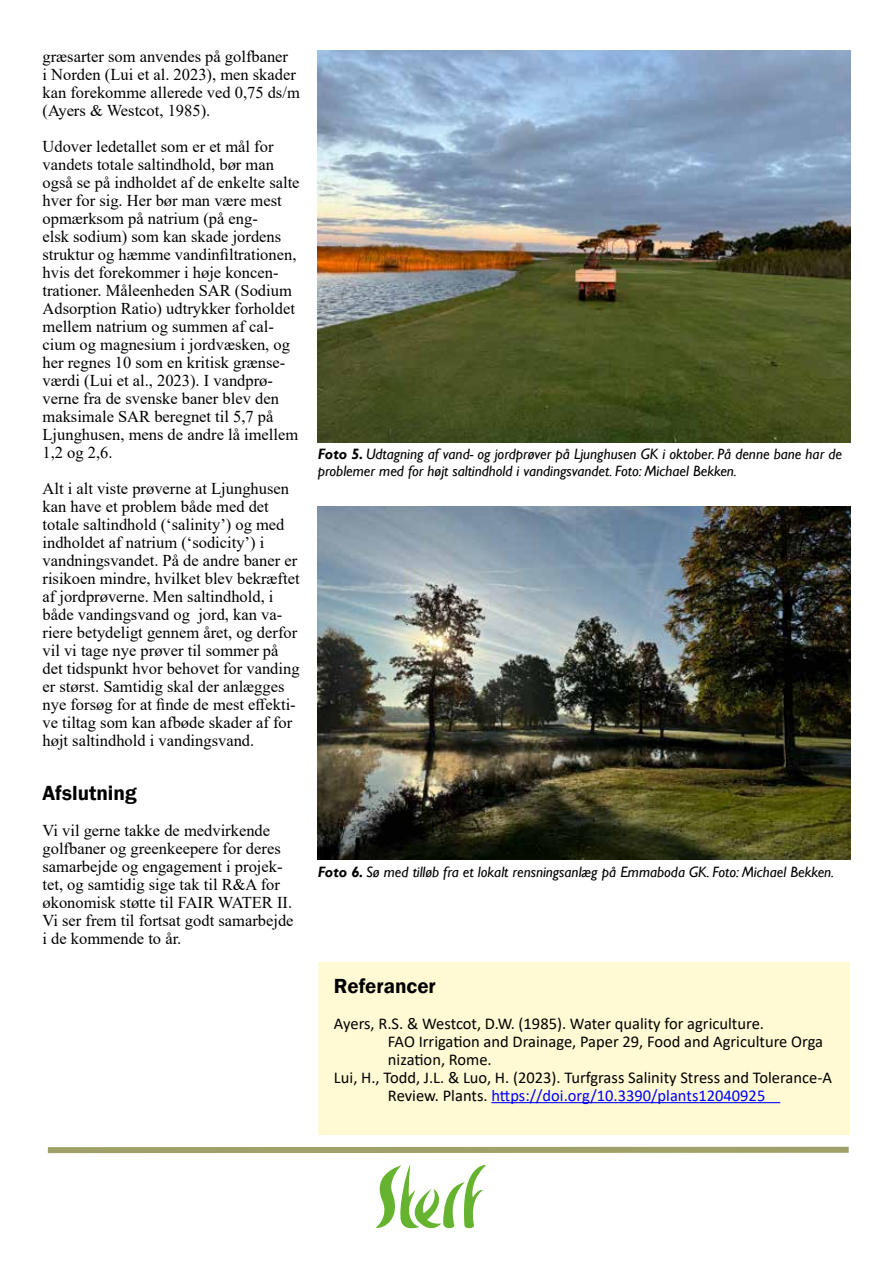
<style>
.page{position:relative;width:893px;height:1263px;background:#fff}
.page>*{position:absolute;margin:0;border:0;box-sizing:border-box;transform-origin:0 0}
.t1{font:600 21px "Franklin Gothic";color:#000}
.t2{font:16.5px/18px "Times New Roman";color:#000}
.t3{font:16.5px "Calibri";color:#000}
.t4{font:16.5px "Calibri";color:#00f}
.t5{font:italic 15px/16.5px "Gill Sans";color:#000}
.s1{font-weight:700}
.s2{color:#000}
</style>
<div class="page">
<div style="left:319px;top:962px;width:531px;height:173px;background:#fffad4"></div>
<svg style="left:376px;top:1164px;width:110px;height:64px"></svg>
<div style="left:48px;top:1147px;width:801px;height:6px;background:#a0a168"></div>
<img style="left:318px;top:50px;width:532px;height:392px">
<img style="left:318px;top:507px;width:532px;height:353px">
<hr style="left:491px;top:1102px;width:289px;height:1px;background:#00f">
<p class="t2" style="left:43px;top:47px;width:259px">græsarter som anvendes på golfbaner<br>i Norden (Lui et al. 2023), men skader kan forekomme allerede ved 0,75 ds/m (Ayers &amp; Westcot, 1985).</p>
<p class="t2" style="left:43px;top:137px;width:259px">Udover ledetallet som er et mål for vandets totale saltindhold, bør man også se på indholdet af de enkelte salte hver for sig. Her bør man være mest opmærksom på natrium (på eng-<br>elsk sodium) som kan skade jordens struktur og hæmme vandinfiltrationen, hvis det forekommer i høje koncen&shy;trationer. Måleenheden SAR (Sodium Adsorption Ratio) udtrykker forholdet mellem natrium og summen af cal&shy;cium og magnesium i jordvæsken, og her regnes 10 som en kritisk grænse&shy;værdi (Lui et al., 2023). I vandprø&shy;verne fra de svenske baner blev den maksimale SAR beregnet til 5,7 på Ljunghusen, mens de andre lå imellem 1,2 og 2,6.</p>
<p class="t2" style="left:43px;top:479px;width:259px">Alt i alt viste prøverne at Ljunghusen kan have et problem både med det totale saltindhold (‘salinity’) og med indholdet af natrium (‘sodicity’) i vandningsvandet. På de andre baner er risikoen mindre, hvilket blev bekræftet af jordprøverne. Men saltindhold, i både vandingsvand og jord, kan va&shy;riere betydeligt gennem året, og derfor vil vi tage nye prøver til sommer på det tidspunkt hvor behovet for vanding er størst. Samtidig skal der anlægges nye forsøg for at finde de mest effekti&shy;ve tiltag som kan afbøde skader af for højt saltindhold i vandingsvand.</p>
<p class="t1" style="left:43px;top:780px;width:96px">Afslutning</p>
<p class="t2" style="left:43px;top:821px;width:253px">Vi vil gerne takke de medvirkende golfbaner og greenkeepere for deres samarbejde og engagement i projek&shy;tet, og samtidig sige tak til R&amp;A for økonomisk støtte til FAIR WATER II.<br>Vi ser frem til fortsat godt samarbejde i de kommende to år.</p>
<p class="t5" style="left:318px;top:446px;width:526px"><span class="s1">Foto 5.</span> Udtagning af vand- og jordprøver på Ljunghusen GK i oktober. På denne bane har de problemer med for højt saltindhold i vandingsvandet. Foto: Michael Bekken.</p>
<p class="t5" style="left:318px;top:864px;width:518px"><span class="s1">Foto 6.</span> Sø med tilløb fra et lokalt rensningsanlæg på Emmaboda GK. Foto: Michael Bekken.</p>
<p class="t1" style="left:334px;top:973px;width:103px">Referancer</p>
<p class="t3" style="left:334px;top:1012px;width:432px">Ayers, R.S. &amp; Westcot, D.W. (1985). Water quality for agriculture.</p>
<p class="t3" style="left:388px;top:1030px;width:437px">FAO Irrigation and Drainage, Paper 29, Food and Agriculture Orga</p>
<p class="t3" style="left:388px;top:1048px;width:105px">nization, Rome.</p>
<p class="t3" style="left:334px;top:1066px;width:499px">Lui, H., Todd, J.L. &amp; Luo, H. (2023). Turfgrass Salinity Stress and Tolerance-A</p>
<p class="t4" style="left:388px;top:1084px;width:379px"><span class="s2">Review. Plants.</span> https://doi.org/10.3390/plants12040925</p>
</div>
